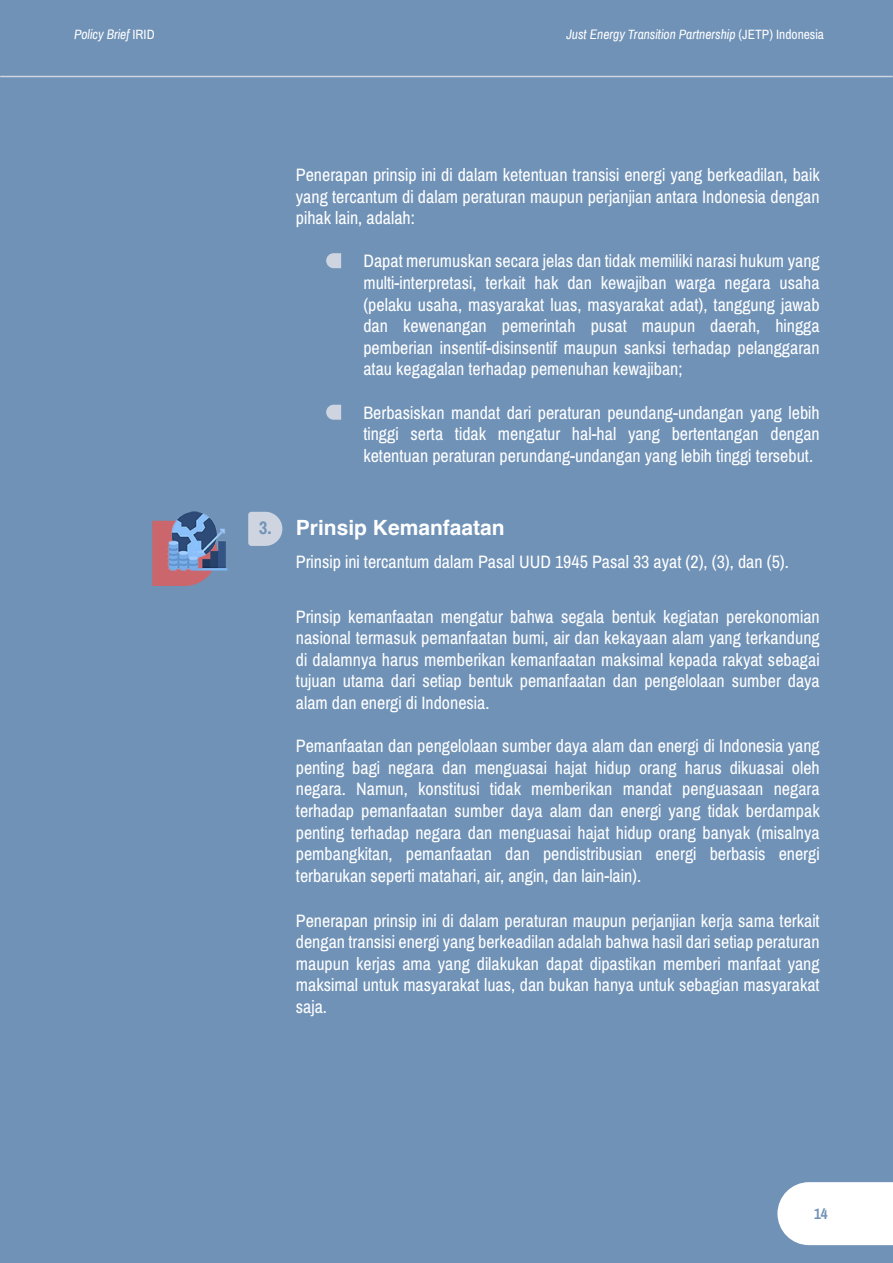
<style>
.page{position:relative;width:893px;height:1263px;background:#7092b7}
.page>*{position:absolute;margin:0;border:0;box-sizing:border-box;transform-origin:0 0}
.t1{font:700 21px "Helvetica";color:#fff}
.t2{font:18px/21.6px "Archivo Narrow";color:#fff;text-align:justify}
.t3{font:700 18px "Archivo Narrow";color:#7092b7}
.t4{font:700 15px "Archivo Narrow";color:#7092b7}
.t5{font:italic 13.5px "Archivo Narrow";color:#fff}
.s1{font-style:normal}
</style>
<div class="page">
<hr style="left:0;top:76px;width:893px;height:1px;background:#ced5e0">
<svg style="left:777px;top:1182px;width:116px;height:63px"></svg>
<svg style="left:248px;top:512px;width:34px;height:34px"></svg>
<svg style="left:152px;top:521px;width:65px;height:65px"></svg>
<img style="left:167px;top:512px;width:61px;height:58px">
<svg style="left:326px;top:253px;width:15px;height:15px"></svg>
<svg style="left:326px;top:405px;width:15px;height:15px"></svg>
<p class="t5" style="left:74px;top:26px;width:82px">Policy Brief <span class="s1">IRID</span></p>
<p class="t5" style="left:566px;top:26px;width:259px">Just Energy Transition Partnership <span class="s1">(JETP) Indonesia</span></p>
<p class="t3" style="left:259px;top:516px;width:14px">3.</p>
<p class="t2" style="left:296px;top:164px;width:525px">Penerapan prinsip ini di dalam ketentuan transisi energi yang berkeadilan, baik yang tercantum di dalam peraturan maupun perjanjian antara Indonesia dengan pihak lain, adalah:</p>
<p class="t2" style="left:363px;top:251px;width:458px">Dapat merumuskan secara jelas dan tidak memiliki narasi hukum yang multi-interpretasi, terkait hak dan kewajiban warga negara usaha (pelaku usaha, masyarakat luas, masyarakat adat), tanggung jawab dan kewenangan pemerintah pusat maupun daerah, hingga pemberian insentif-disinsentif maupun sanksi terhadap pelanggaran atau kegagalan terhadap pemenuhan kewajiban;</p>
<p class="t2" style="left:363px;top:402px;width:458px">Berbasiskan mandat dari peraturan peundang-undangan yang lebih tinggi serta tidak mengatur hal-hal yang bertentangan dengan ketentuan peraturan perundang-undangan yang lebih tinggi tersebut.</p>
<p class="t1" style="left:296px;top:515px;width:210px">Prinsip Kemanfaatan</p>
<p class="t2" style="left:296px;top:551px;width:495px">Prinsip ini tercantum dalam Pasal UUD 1945 Pasal 33 ayat (2), (3), dan (5).</p>
<p class="t2" style="left:296px;top:606px;width:525px">Prinsip kemanfaatan mengatur bahwa segala bentuk kegiatan perekonomian nasional termasuk pemanfaatan bumi, air dan kekayaan alam yang terkandung di dalamnya harus memberikan kemanfaatan maksimal kepada rakyat sebagai tujuan utama dari setiap bentuk pemanfaatan dan pengelolaan sumber daya alam dan energi di Indonesia.</p>
<p class="t2" style="left:296px;top:735px;width:525px">Pemanfaatan dan pengelolaan sumber daya alam dan energi di Indonesia yang penting bagi negara dan menguasai hajat hidup orang harus dikuasai oleh negara. Namun, konstitusi tidak memberikan mandat penguasaan negara terhadap pemanfaatan sumber daya alam dan energi yang tidak berdampak penting terhadap negara dan menguasai hajat hidup orang banyak (misalnya pembangkitan, pemanfaatan dan pendistribusian energi berbasis energi terbarukan seperti matahari, air, angin, dan lain-lain).</p>
<p class="t2" style="left:296px;top:910px;width:525px">Penerapan prinsip ini di dalam peraturan maupun perjanjian kerja sama terkait dengan transisi energi yang berkeadilan adalah bahwa hasil dari setiap peraturan maupun kerjas ama yang dilakukan dapat dipastikan memberi manfaat yang maksimal untuk masyarakat luas, dan bukan hanya untuk sebagian masyarakat saja.</p>
<p class="t4" style="left:814px;top:1204px;width:15px">14</p>
</div>
